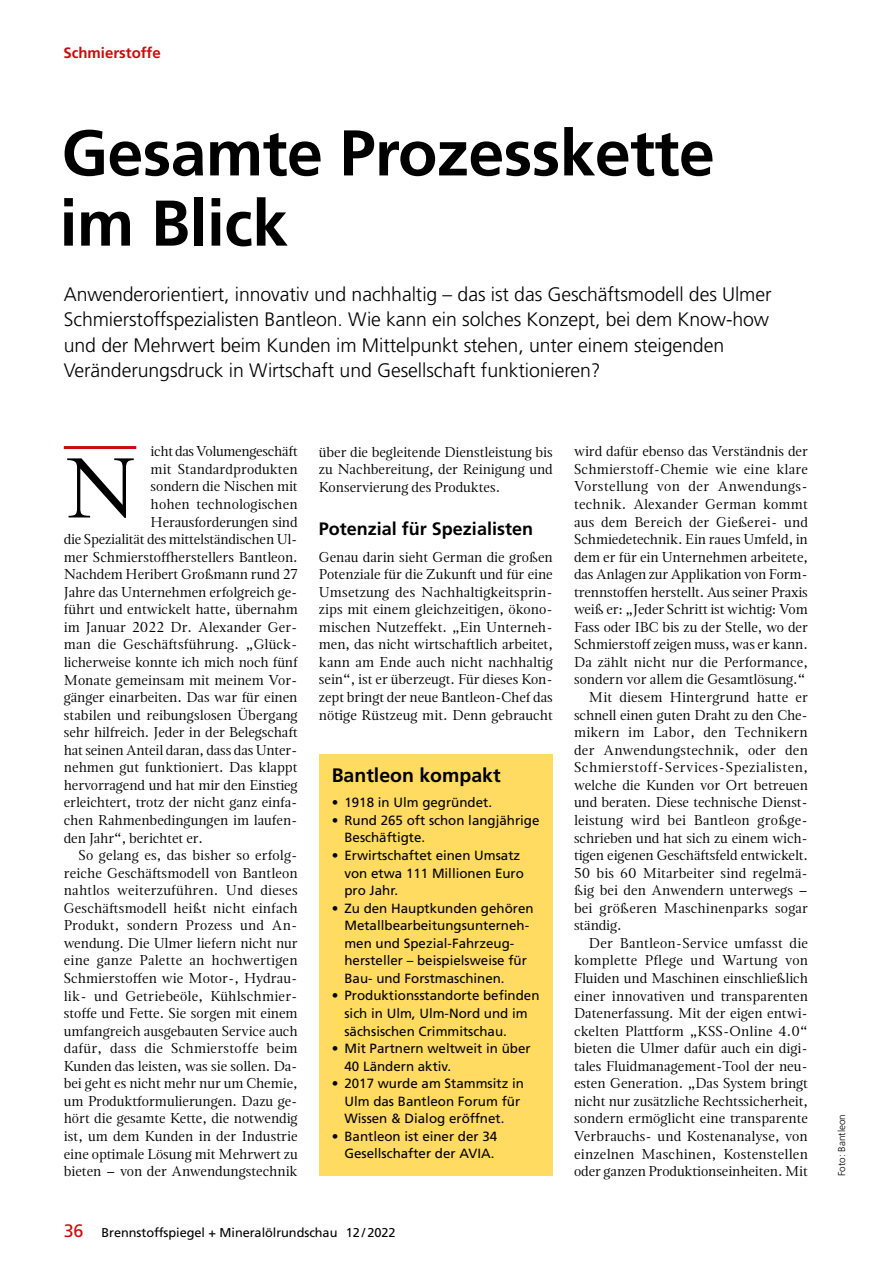
<style>
.page{position:relative;width:893px;height:1263px;background:#fff}
.page>*{position:absolute;margin:0;border:0;box-sizing:border-box;transform-origin:0 0}
.Basistext___Initial{font:84.45px "Magneta";color:#000}
.Headline{font:700 64.5px/70.2px "Frutiger LT Std";letter-spacing:-.01em;color:#000}
.Subline{font:300 19.5px/25.5px "Frutiger LT Std";letter-spacing:-.005em;color:#000}
.Kastenübrschrift__2{font:700 19.5px "Frutiger LT Std";color:#000}
.Zwischenhead__1-Zeil{font:700 18px "Frutiger LT Std";color:#000}
.t1{font:700 15px "Frutiger LT Std";color:#c90c0f}
.Basistext___Einzug{font:14.25px/17.5px "Magneta";color:#000;text-align:justify}
.Basistext{font:14.25px/17.5px "Magneta";color:#000;text-align:justify}
.Basistext___Initial-2{font:14.25px "Magneta";color:#000}
.Kastentext{font:13.35px/17.5px "Frutiger LT Std";color:#000}
.t2{font:12.75px "Frutiger LT Std";letter-spacing:-.005em;color:#000}
.Das_Interview_führte{font:300 9.9px "Frutiger LT Std";color:#000}
.s1{font-size:18px;color:#c90c0f}
</style>
<div class="page">
<hr style="left:64px;top:446px;width:72px;height:3px;background:#c90c0f">
<div style="left:319px;top:755px;width:234px;height:421px;background:#ffdb62"></div>
<p class="t1" style="left:63px;top:44px;width:99px">Schmierstoffe</p>
<p class="Headline" style="left:60px;top:118px;width:657px">Gesamte Prozesskette im Blick</p>
<p class="Subline" style="left:64px;top:282px;width:709px">Anwenderorientiert, innovativ und nachhaltig – das ist das Geschäftsmodell des Ulmer Schmierstoffspezialisten Bantleon. Wie kann ein solches Konzept, bei dem Know-how und der Mehrwert beim Kunden im Mittelpunkt stehen, unter einem steigenden Veränderungsdruck in Wirtschaft und Gesellschaft funktionieren?</p>
<p class="Basistext___Initial-2" style="left:151px;top:442px;width:149px">icht das Volumengeschäft</p>
<p class="Basistext___Initial-2" style="left:151px;top:459px;width:149px">mit Standardprodukten</p>
<p class="Basistext___Initial-2" style="left:151px;top:477px;width:149px">sondern die Nischen mit</p>
<p class="Basistext___Initial-2" style="left:151px;top:494px;width:148px">hohen technologischen</p>
<p class="Basistext___Initial-2" style="left:151px;top:512px;width:149px">Herausforderungen sind</p>
<p class="Basistext___Initial-2" style="left:64px;top:529px;width:235px">die Spezialität des mittelständischen Ul-</p>
<p class="Basistext___Initial-2" style="left:64px;top:547px;width:235px">mer Schmierstoffherstellers Bantleon.</p>
<p class="Basistext___Initial-2" style="left:64px;top:565px;width:235px">Nachdem Heribert Großmann rund 27</p>
<p class="Basistext___Initial-2" style="left:64px;top:582px;width:235px">Jahre das Unternehmen erfolgreich ge-</p>
<p class="Basistext___Initial-2" style="left:64px;top:600px;width:235px">führt und entwickelt hatte, übernahm</p>
<p class="Basistext___Initial-2" style="left:64px;top:617px;width:235px">im Januar 2022 Dr. Alexander Ger-</p>
<p class="Basistext___Initial-2" style="left:64px;top:635px;width:235px">man die Geschäftsführung. „Glück-</p>
<p class="Basistext___Initial-2" style="left:64px;top:652px;width:235px">licherweise konnte ich mich noch fünf</p>
<p class="Basistext___Initial-2" style="left:64px;top:670px;width:235px">Monate gemeinsam mit meinem Vor-</p>
<p class="Basistext___Initial-2" style="left:64px;top:687px;width:235px">gänger einarbeiten. Das war für einen</p>
<p class="Basistext___Initial-2" style="left:64px;top:705px;width:235px">stabilen und reibungslosen Übergang</p>
<p class="Basistext___Initial-2" style="left:64px;top:723px;width:235px">sehr hilfreich. Jeder in der Belegschaft</p>
<p class="Basistext___Initial-2" style="left:64px;top:740px;width:235px">hat seinen Anteil daran, dass das Unter-</p>
<p class="Basistext___Initial-2" style="left:64px;top:758px;width:235px">nehmen gut funktioniert. Das klappt</p>
<p class="Basistext___Initial-2" style="left:64px;top:775px;width:235px">hervorragend und hat mir den Einstieg</p>
<p class="Basistext___Initial-2" style="left:64px;top:793px;width:235px">erleichtert, trotz der nicht ganz einfa-</p>
<p class="Basistext___Initial-2" style="left:64px;top:810px;width:235px">chen Rahmenbedingungen im laufen-</p>
<p class="Basistext___Initial-2" style="left:64px;top:828px;width:141px">den Jahr“, berichtet er.</p>
<p class="Basistext___Einzug" style="left:64px;top:846px;width:235px;text-indent:15px">So gelang es, das bisher so erfolg&shy;reiche Geschäftsmodell von Bantleon nahtlos weiterzuführen. Und dieses Geschäftsmodell heißt nicht einfach Produkt, sondern Prozess und An&shy;wendung. Die Ulmer liefern nicht nur eine ganze Palette an hochwertigen Schmierstoffen wie Motor-, Hydrau&shy;lik- und Getriebeöle, Kühlschmier&shy;stoffe und Fette. Sie sorgen mit einem umfangreich ausgebauten Service auch dafür, dass die Schmierstoffe beim Kunden das leisten, was sie sollen. Da&shy;bei geht es nicht mehr nur um Chemie, um Produktformulierungen. Dazu ge&shy;hört die gesamte Kette, die notwendig ist, um dem Kunden in der Industrie eine optimale Lösung mit Mehrwert zu bieten – von der Anwendungstechnik</p>
<p class="Basistext___Initial" style="left:64px;top:431px;width:74px">N</p>
<p class="Basistext___Einzug" style="left:319px;top:443px;width:235px">über die begleitende Dienstleistung bis zu Nachbereitung, der Reinigung und Konservierung des Produktes.</p>
<p class="Zwischenhead__1-Zeil" style="left:319px;top:518px;width:216px">Potenzial für Spezialisten</p>
<p class="Basistext" style="left:319px;top:548px;width:235px">Genau darin sieht German die großen Potenziale für die Zukunft und für eine Umsetzung des Nachhaltigkeitsprin&shy;zips mit einem gleichzeitigen, ökono&shy;mischen Nutzeffekt. „Ein Unterneh&shy;men, das nicht wirtschaftlich arbeitet, kann am Ende auch nicht nachhaltig sein“, ist er überzeugt. Für dieses Kon&shy;zept bringt der neue Bantleon-Chef das nötige Rüstzeug mit. Denn gebraucht</p>
<p class="Kastenübrschrift__2" style="left:332px;top:764px;width:171px">Bantleon kompakt</p>
<p class="Kastentext" style="left:332px;top:794px;width:162px">• 1918 in Ulm gegründet.</p>
<p class="Kastentext" style="left:344px;top:811px;width:197px;text-indent:-13px">• Rund 265 oft schon langjährige<br>Beschäftigte.</p>
<p class="Kastentext" style="left:344px;top:847px;width:181px;text-indent:-13px">• Erwirtschaftet einen Umsatz von etwa 111 Millionen Euro pro Jahr.</p>
<p class="Kastentext" style="left:344px;top:899px;width:191px;text-indent:-13px">• Zu den Hauptkunden gehören<br>Metallbearbeitungsunterneh&shy;men und Spezial-Fahrzeug&shy;hersteller – beispielsweise für<br>Bau- und Forstmaschinen.</p>
<p class="Kastentext" style="left:344px;top:987px;width:197px;text-indent:-13px">• Produktionsstandorte befinden sich in Ulm, Ulm-Nord und im sächsischen Crimmitschau.</p>
<p class="Kastentext" style="left:344px;top:1040px;width:188px;text-indent:-13px">• Mit Partnern weltweit in über<br>40 Ländern aktiv.</p>
<p class="Kastentext" style="left:344px;top:1075px;width:181px;text-indent:-13px">• 2017 wurde am Stammsitz in<br>Ulm das Bantleon Forum für<br>Wissen &amp; Dialog eröffnet.</p>
<p class="Kastentext" style="left:332px;top:1127px;width:167px;text-align:right">• Bantleon ist einer der 34<br>Gesellschafter der AVIA.</p>
<p class="t2" style="left:64px;top:1225px;width:333px"><span class="s1">36</span> Brennstoffspiegel + Mineralölrundschau 12 / 2022</p>
<p class="Basistext" style="left:574px;top:442px;width:235px;text-align:left">wird dafür ebenso das Verständnis der Schmierstoff-Chemie wie eine klare Vorstellung von der Anwendungs&shy;technik. Alexander German kommt aus dem Bereich der Gießerei- und Schmiedetechnik. Ein raues Umfeld, in dem er für ein Unternehmen arbeitete, das Anlagen zur Applikation von Form&shy;trennstoffen herstellt. Aus seiner Praxis weiß er: „Jeder Schritt ist wichtig: Vom Fass oder IBC bis zu der Stelle, wo der Schmierstoff zeigen muss, was er kann.<br>Da zählt nicht nur die Performance, sondern vor allem die Gesamtlösung.“</p>
<p class="Basistext___Einzug" style="left:574px;top:688px;width:235px;text-indent:15px">Mit diesem Hintergrund hatte er schnell einen guten Draht zu den Che&shy;mikern im Labor, den Technikern der Anwendungstechnik, oder den Schmierstoff-Services-Spezialisten, welche die Kunden vor Ort betreuen und beraten. Diese technische Dienst&shy;leistung wird bei Bantleon großge&shy;schrieben und hat sich zu einem wich&shy;tigen eigenen Geschäftsfeld entwickelt.<br>50 bis 60 Mitarbeiter sind regelmä&shy;ßig bei den Anwendern unterwegs – bei größeren Maschinenparks sogar ständig.</p>
<p class="Basistext___Einzug" style="left:574px;top:934px;width:235px;text-indent:15px">Der Bantleon-Service umfasst die komplette Pflege und Wartung von Fluiden und Maschinen einschließlich einer innovativen und transparenten Datenerfassung. Mit der eigen entwi&shy;ckelten Plattform „KSS-Online 4.0“ bieten die Ulmer dafür auch ein digi&shy;tales Fluidmanagement-Tool der neu&shy;esten Generation. „Das System bringt nicht nur zusätzliche Rechtssicherheit, sondern ermöglicht eine transparente Verbrauchs- und Kostenanalyse, von einzelnen Maschinen, Kostenstellen oder ganzen Produktionseinheiten. Mit</p>
<p class="Das_Interview_führte" style="left:836px;top:1176px;width:63px;rotate:-90deg">Foto: Bantleon</p>
</div>
